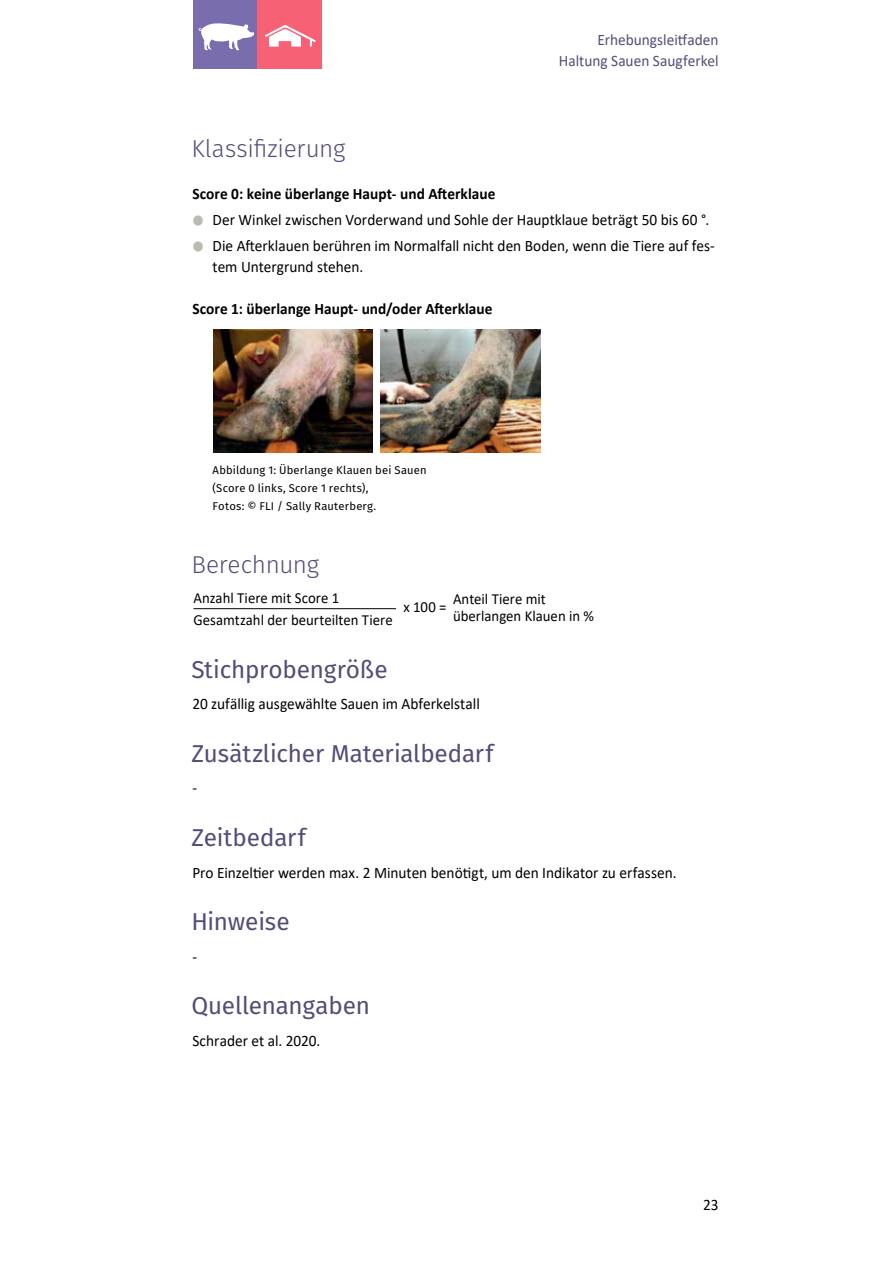
<style>
.page{position:relative;width:893px;height:1263px;background:#fff}
.page>*{position:absolute;margin:0;border:0;box-sizing:border-box;transform-origin:0 0}
.E05_Überschrift_Head{font:24.3px "Fira Sans";letter-spacing:-.005em;color:#554c79}
.E06_Überschrift_Head{font:300 24.3px "Fira Sans";letter-spacing:-.01em;color:#554c79}
.E01_Standard__Th_Sta{font:15.9px/21px "Calibri";color:#000;scale:.96 1}
.E14_Zwischenüberschr{font:700 15.9px "Calibri";letter-spacing:.005em;color:#000;scale:.96 1}
.t1{font:15.9px/21px "Calibri";color:#554c79;text-align:right;scale:.96 1}
.P01a_Standard_ohne_A{font:15.3px "Calibri";color:#000;scale:.96 1}
.E10a_Bildlegende_bre{font:11.25px/18px "Fira Sans";letter-spacing:.015em;color:#000}
.s1{font-size:23.1px;color:#b8bdb2}
</style>
<div class="page">
<svg style="left:193px;top:0;width:128px;height:68px;background:#c57ea1"></svg>
<img style="left:214px;top:330px;width:158px;height:122px">
<img style="left:380px;top:330px;width:160px;height:122px">
<hr style="left:193px;top:608px;width:203px;height:1px;background:#000">
<p class="t1" style="left:559px;top:29px;width:168px">Erhebungsleitfaden<br>Haltung Sauen Saugferkel</p>
<h5 class="E06_Überschrift_Head" style="left:191px;top:131px;width:156px">Klassifizierung</h5>
<p class="E14_Zwischenüberschr" style="left:192px;top:182px;width:317px">Score 0: keine überlange Haupt- und Afterklaue</p>
<p class="E01_Standard__Th_Sta" style="left:191px;top:209px;width:541px"><span class="s1">●</span> Der Winkel zwischen Vorderwand und Sohle der Hauptklaue beträgt 50 bis 60 °.</p>
<p class="E01_Standard__Th_Sta" style="left:213px;top:235px;width:525px;text-indent:-21px"><span class="s1">●</span> Die Afterklauen berühren im Normalfall nicht den Boden, wenn die Tiere auf fes&shy;tem Untergrund stehen.</p>
<p class="E14_Zwischenüberschr" style="left:192px;top:298px;width:314px">Score 1: überlange Haupt- und/oder Afterklaue</p>
<p class="E10a_Bildlegende_bre" style="left:213px;top:461px;width:216px">Abbildung 1: Überlange Klauen bei Sauen (Score 0 links, Score 1 rechts),<br>Fotos: © FLI / Sally Rauterberg.</p>
<h5 class="E06_Überschrift_Head" style="left:191px;top:547px;width:129px">Berechnung</h5>
<p class="P01a_Standard_ohne_A" style="left:193px;top:587px;width:153px">Anzahl Tiere mit Score 1</p>
<p class="P01a_Standard_ohne_A" style="left:453px;top:588px;width:98px">Anteil Tiere mit</p>
<p class="P01a_Standard_ohne_A" style="left:403px;top:596px;width:46px">x 100 =</p>
<p class="P01a_Standard_ohne_A" style="left:193px;top:609px;width:209px">Gesamtzahl der beurteilten Tiere</p>
<p class="P01a_Standard_ohne_A" style="left:453px;top:606px;width:148px">überlangen Klauen in %</p>
<p class="E05_Überschrift_Head" style="left:191px;top:651px;width:198px">Stichprobengröße</p>
<p class="E01_Standard__Th_Sta" style="left:192px;top:693px;width:301px">20 zufällig ausgewählte Sauen im Abferkelstall</p>
<p class="E05_Überschrift_Head" style="left:191px;top:735px;width:304px">Zusätzlicher Materialbedarf</p>
<p class="E01_Standard__Th_Sta" style="left:192px;top:777px;width:6px">-</p>
<p class="E05_Überschrift_Head" style="left:191px;top:819px;width:116px">Zeitbedarf</p>
<p class="E01_Standard__Th_Sta" style="left:192px;top:861px;width:506px">Pro Einzeltier werden max. 2 Minuten benötigt, um den Indikator zu erfassen.</p>
<p class="E05_Überschrift_Head" style="left:191px;top:903px;width:100px">Hinweise</p>
<p class="E01_Standard__Th_Sta" style="left:192px;top:945px;width:6px">-</p>
<p class="E05_Überschrift_Head" style="left:191px;top:987px;width:180px">Quellenangaben</p>
<p class="E01_Standard__Th_Sta" style="left:192px;top:1029px;width:135px">Schrader et al. 2020.</p>
<p class="E01_Standard__Th_Sta" style="left:703px;top:1193px;width:18px">23</p>
</div>
